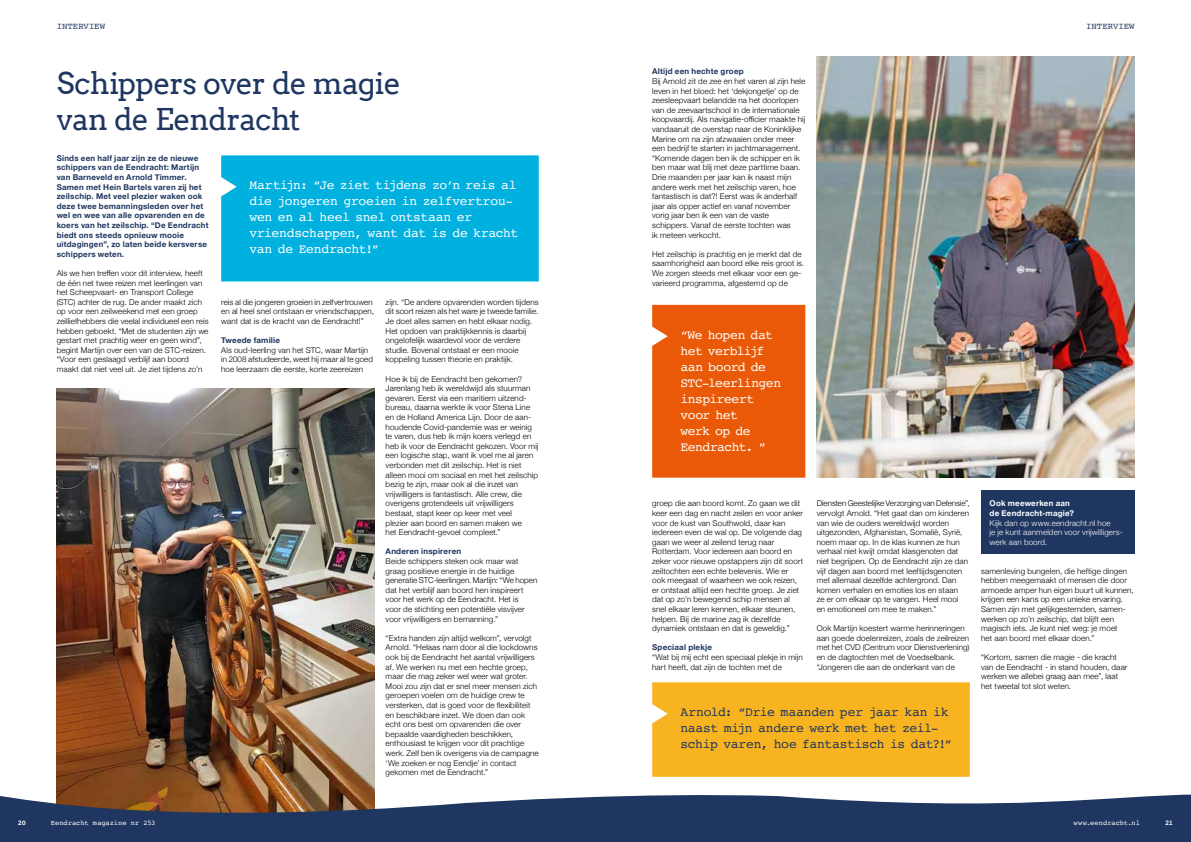
<style>
.page{position:relative;width:1191px;height:842px;background:#fff}
.page>*{position:absolute;margin:0;border:0;box-sizing:border-box;transform-origin:0 0}
.t1{font:30px/36px "Arvo";letter-spacing:-.025em;color:#1f3660}
.t2{font:13px/16px "Courier";letter-spacing:-.03em;color:#fff}
.t3{font:13px/16px "Courier";letter-spacing:-.02em;color:#1f3660}
.t4{font:9px "Courier";color:#1f3660}
.t5{font:300 8px/9.6px "Helvetica Neue";letter-spacing:.015em;color:#000}
.t6{font:700 8px/9.6px "Helvetica Neue";letter-spacing:.025em;color:#1f3660}
.t7{font:300 8px/9.6px "Helvetica Neue";letter-spacing:.015em;color:#fff}
.t8{font:700 8px/9.6px "Helvetica Neue";letter-spacing:.02em;color:#fff}
.t9{font:7px "Courier";color:#fff}
.t10{font:700 7px "Courier";color:#fff}
</style>
<div class="page">
<img style="left:57px;top:389px;width:317px;height:403px">
<div style="left:221px;top:155px;width:318px;height:126px;background:#00b1e0"></div>
<div style="left:652px;top:682px;width:317px;height:95px;background:#f8b321"></div>
<svg style="left:0;top:792px;width:1191px;height:50px;background:#43506c"></svg>
<img style="left:816px;top:57px;width:318px;height:421px">
<div style="left:981px;top:490px;width:153px;height:63px;background:#1f3660"></div>
<div style="left:652px;top:305px;width:153px;height:173px;background:#ea5907"></div>
<p class="t4" style="left:57px;top:20px;width:50px">INTERVIEW</p>
<p class="t4" style="left:1086px;top:20px;width:50px">INTERVIEW</p>
<h1 class="t1" style="left:57px;top:65px;width:346px">Schippers over de magie van de Eendracht</h1>
<p class="t6" style="left:57px;top:153px;width:153px">Sinds een half jaar zijn ze de nieuwe schippers van de Eendracht: Martijn van Barneveld en Arnold Timmer.<br>Samen met Hein Bartels varen zij het zeilschip. Met veel plezier waken ook deze twee bemanningsleden over het wel en wee van alle opvarenden en de koers van het zeilschip. “De Eendracht biedt ons steeds opnieuw mooie uitdagingen”, zo laten beide kersverse schippers weten.</p>
<p class="t5" style="left:57px;top:268px;width:153px">Als we hen treffen voor dit interview, heeft de één net twee reizen met leerlingen van het Scheepvaart- en Transport College (STC) achter de rug. De ander maakt zich op voor een zeilweekend met een groep zeilliefhebbers die veelal individueel een reis hebben geboekt. “Met de studenten zijn we gestart met prachtig weer en geen wind”, begint Martijn over een van de STC-reizen. “Voor een geslaagd verblijf aan boord maakt dat niet veel uit. Je ziet tijdens zo’n</p>
<h2 class="t2" style="left:249px;top:177px;width:270px">Martijn: “Je ziet tijdens zo’n reis al die jongeren groeien in zelfvertrou&shy;wen en al heel snel ontstaan er vriendschappen, want dat is de kracht van de Eendracht!”</h2>
<p class="t5" style="left:221px;top:297px;width:154px">reis al die jongeren groeien in zelfvertrouwen en al heel snel ontstaan er vriendschappen, want dat is de kracht van de Eendracht!”</p>
<p class="t6" style="left:221px;top:336px;width:60px">Tweede familie</p>
<p class="t5" style="left:221px;top:345px;width:153px">Als oud-leerling van het STC, waar Martijn in 2008 afstudeerde, weet hij maar al te goed hoe leerzaam die eerste, korte zeereizen</p>
<p class="t5" style="left:386px;top:297px;width:155px">zijn. “De andere opvarenden worden tijdens dit soort reizen als het ware je tweede familie.<br>Je doet alles samen en hebt elkaar nodig.<br>Het opdoen van praktijkkennis is daarbij ongelofelijk waardevol voor de verdere studie. Bovenal ontstaat er een mooie koppeling tussen theorie en praktijk.</p>
<p class="t5" style="left:386px;top:373px;width:154px">Hoe ik bij de Eendracht ben gekomen?<br>Jarenlang heb ik wereldwijd als stuurman gevaren. Eerst via een maritiem uitzend&shy;bureau, daarna werkte ik voor Stena Line en de Holland America Lijn. Door de aan&shy;houdende Covid-pandemie was er weinig te varen, dus heb ik mijn koers verlegd en heb ik voor de Eendracht gekozen. Voor mij een logische stap, want ik voel me al jaren verbonden met dit zeilschip. Het is niet alleen mooi om sociaal en met het zeilschip bezig te zijn, maar ook al die inzet van vrijwilligers is fantastisch. Alle crew, die overigens grotendeels uit vrijwilligers bestaat, stapt keer op keer met veel<br>plezier aan boord en samen maken we<br>het Eendracht-gevoel compleet.”</p>
<p class="t6" style="left:386px;top:547px;width:77px">Anderen inspireren</p>
<p class="t5" style="left:386px;top:556px;width:153px">Beide schippers steken ook maar wat graag positieve energie in de huidige generatie STC-leerlingen. Martijn: “We hopen dat het verblijf aan boord hen inspireert voor het werk op de Eendracht. Het is<br>voor de stichting een potentiële visvijver voor vrijwilligers en bemanning.”</p>
<p class="t5" style="left:386px;top:633px;width:155px">“Extra handen zijn altijd welkom”, vervolgt Arnold. “Helaas nam door al die lockdowns ook bij de Eendracht het aantal vrijwilligers af. We werken nu met een hechte groep, maar die mag zeker wel weer wat groter.<br>Mooi zou zijn dat er snel meer mensen zich geroepen voelen om de huidige crew te versterken, dat is goed voor de flexibiliteit en beschikbare inzet. We doen dan ook echt ons best om opvarenden die over bepaalde vaardigheden beschikken, enthousiast te krijgen voor dit prachtige werk. Zelf ben ik overigens via de campagne ‘We zoeken er nog Eendje’ in contact gekomen met de Eendracht.”</p>
<p class="t6" style="left:652px;top:67px;width:93px">Altijd een hechte groep</p>
<p class="t5" style="left:652px;top:76px;width:155px">Bij Arnold zit de zee en het varen al zijn hele leven in het bloed: het ‘dekjongetje’ op de zeesleepvaart belandde na het doorlopen van de zeevaartschool in de internationale koopvaardij. Als navigatie-officier maakte hij vandaaruit de overstap naar de Koninklijke Marine om na zijn afzwaaien onder meer een bedrijf te starten in jachtmanagement. “Komende dagen ben ik de schipper en ik ben maar wat blij met deze parttime baan.<br>Drie maanden per jaar kan ik naast mijn andere werk met het zeilschip varen, hoe fantastisch is dat?! Eerst was ik anderhalf jaar als opper actief en vanaf november vorig jaar ben ik een van de vaste schippers. Vanaf de eerste tochten was<br>ik meteen verkocht.</p>
<p class="t5" style="left:652px;top:249px;width:154px">Het zeilschip is prachtig en je merkt dat de saamhorigheid aan boord elke reis groot is.<br>We zorgen steeds met elkaar voor een ge&shy;varieerd programma, afgestemd op de</p>
<h2 class="t2" style="left:680px;top:326px;width:102px">“We hopen dat het verblijf aan boord de<br>STC-leerlingen inspireert voor het<br>werk op de<br>Eendracht. ”</h2>
<p class="t5" style="left:652px;top:498px;width:152px">groep die aan boord komt. Zo gaan we dit keer een dag en nacht zeilen en voor anker voor de kust van Southwold, daar kan iedereen even de wal op. De volgende dag gaan we weer al zeilend terug naar Rotterdam. Voor iedereen aan boord en zeker voor nieuwe opstappers zijn dit soort zeiltochten een echte belevenis. Wie er ook meegaat of waarheen we ook reizen, er ontstaat altijd een hechte groep. Je ziet dat op zo’n bewegend schip mensen al snel elkaar leren kennen, elkaar steunen, helpen. Bij de marine zag ik dezelfde dynamiek ontstaan en dat is geweldig.”</p>
<p class="t6" style="left:652px;top:643px;width:61px">Speciaal plekje</p>
<p class="t5" style="left:652px;top:652px;width:152px">“Wat bij mij echt een speciaal plekje in mijn hart heeft, dat zijn de tochten met de</p>
<p class="t5" style="left:816px;top:498px;width:155px">Diensten Geestelijke Verzorging van Defensie”, vervolgt Arnold. “Het gaat dan om kinderen van wie de ouders wereldwijd worden uitgezonden, Afghanistan, Somalië, Syrië, noem maar op. In de klas kunnen ze hun verhaal niet kwijt omdat klasgenoten dat niet begrijpen. Op de Eendracht zijn ze dan vijf dagen aan boord met leeftijdsgenoten met allemaal dezelfde achtergrond. Dan komen verhalen en emoties los en staan<br>ze er om elkaar op te vangen. Heel mooi<br>en emotioneel om mee te maken.”</p>
<p class="t5" style="left:816px;top:623px;width:154px">Ook Martijn koestert warme herinneringen aan goede doelenreizen, zoals de zeilreizen met het CVD (Centrum voor Dienstverlening) en de dagtochten met de Voedselbank. “Jongeren die aan de onderkant van de</p>
<h2 class="t3" style="left:680px;top:704px;width:273px">Arnold: “Drie maanden per jaar kan ik naast mijn andere werk met het zeil&shy;schip varen, hoe fantastisch is dat?!”</h2>
<p class="t8" style="left:989px;top:499px;width:86px">Ook meewerken aan de Eendracht-magie?</p>
<p class="t7" style="left:989px;top:517px;width:135px">Kijk dan op www.eendracht.nl hoe<br>je je kunt aanmelden voor vrijwilligers&shy;werk aan boord.</p>
<p class="t5" style="left:981px;top:565px;width:154px">samenleving bungelen, die heftige dingen hebben meegemaakt of mensen die door armoede amper hun eigen buurt uit kunnen, krijgen een kans op een unieke ervaring.<br>Samen zijn met gelijkgestemden, samen&shy;werken op zo’n zeilschip, dat blijft een magisch iets. Je kunt niet weg: je moet<br>het aan boord met elkaar doen.”</p>
<p class="t5" style="left:981px;top:652px;width:148px">“Kortom, samen die magie - die kracht van de Eendracht - in stand houden, daar werken we allebei graag aan mee”, laat het tweetal tot slot weten.</p>
<p class="t10" style="left:18px;top:817px;width:10px">20</p>
<p class="t9" style="left:51px;top:817px;width:106px">Eendracht magazine nr 253</p>
<p class="t9" style="left:1073px;top:817px;width:68px">www.eendracht.nl</p>
<p class="t10" style="left:1165px;top:817px;width:10px">21</p>
</div>
